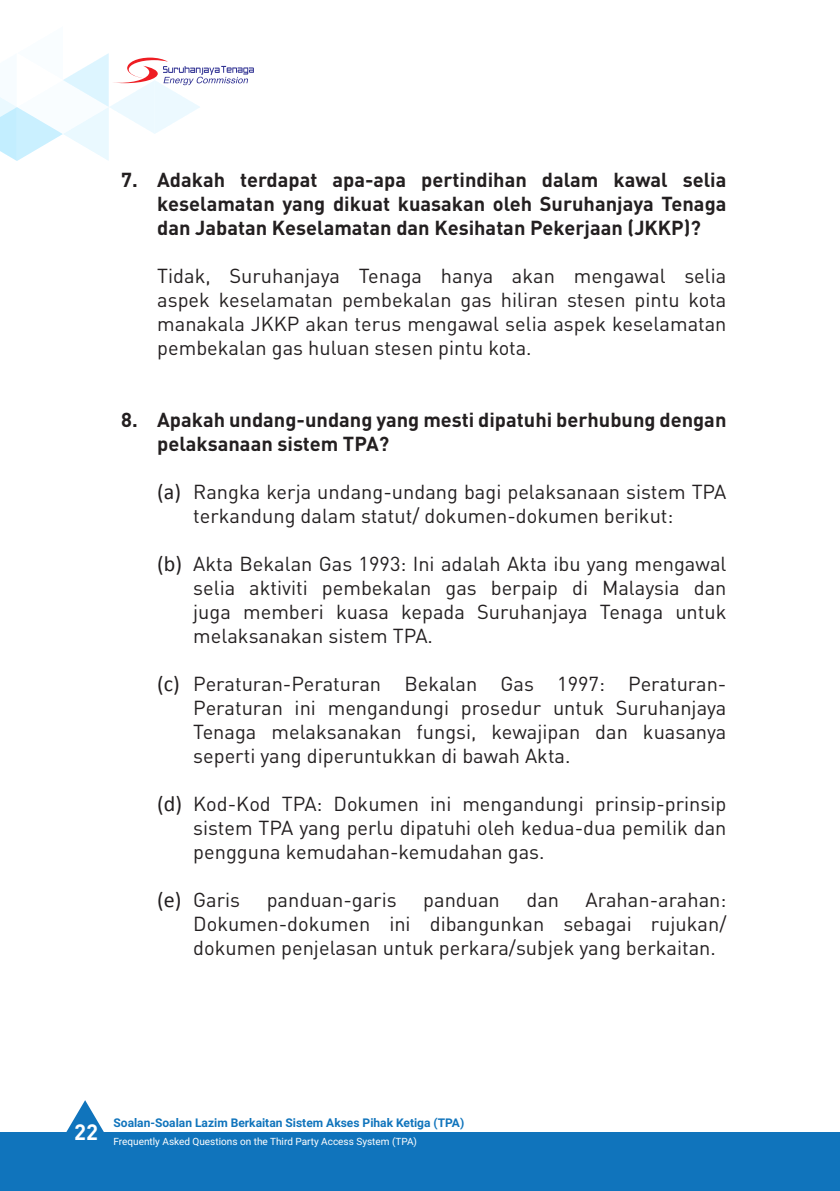
<style>
.page{position:relative;width:840px;height:1191px;background:#fff}
.page>*{position:absolute;margin:0;border:0;box-sizing:border-box;transform-origin:0 0}
.t1{font:20px/24px "DIN";color:#231f20;text-align:justify}
.t2{font:700 20px/24px "DIN";color:#231f20;text-align:justify}
.t3{font:700 12px "Roboto";color:#1074bc}
.t4{font:10px "Roboto";color:#fff}
.s1{font-family:"Calibri";font-size:22px}
</style>
<div class="page">
<svg style="left:66px;top:1100px;width:38px;height:32px"></svg>
<div style="left:0;top:1132px;width:839px;height:59px;background:#1074bc"></div>
<svg style="left:0;top:53px;width:254px;height:108px"></svg>
<p class="t2" style="left:157px;top:167px;width:570px;text-indent:-36px">7. Adakah terdapat apa-apa pertindihan dalam kawal selia keselamatan yang dikuat kuasakan oleh Suruhanjaya Tenaga dan Jabatan Keselamatan dan Kesihatan Pekerjaan (JKKP)?</p>
<p class="t1" style="left:157px;top:263px;width:570px">Tidak, Suruhanjaya Tenaga hanya akan mengawal selia aspek keselamatan pembekalan gas hiliran stesen pintu kota manakala JKKP akan terus mengawal selia aspek keselamatan pembekalan gas huluan stesen pintu kota.</p>
<p class="t2" style="left:157px;top:407px;width:570px;text-indent:-36px">8. Apakah undang-undang yang mesti dipatuhi berhubung dengan pelaksanaan sistem TPA?</p>
<p class="t1" style="left:193px;top:479px;width:534px;text-indent:-36px"><span class="s1">(a)</span> Rangka kerja undang-undang bagi pelaksanaan sistem TPA terkandung dalam statut/ dokumen-dokumen berikut:</p>
<p class="t1" style="left:193px;top:551px;width:534px;text-indent:-36px"><span class="s1">(b)</span> Akta Bekalan Gas 1993: Ini adalah Akta ibu yang mengawal selia aktiviti pembekalan gas berpaip di Malaysia dan juga memberi kuasa kepada Suruhanjaya Tenaga untuk melaksanakan sistem TPA.</p>
<p class="t1" style="left:193px;top:671px;width:534px;text-indent:-36px"><span class="s1">(c)</span> Peraturan-Peraturan Bekalan Gas 1997: Peraturan-Peraturan ini mengandungi prosedur untuk Suruhanjaya Tenaga melaksanakan fungsi, kewajipan dan kuasanya seperti yang diperuntukkan di bawah Akta.</p>
<p class="t1" style="left:193px;top:791px;width:534px;text-indent:-36px"><span class="s1">(d)</span> Kod-Kod TPA: Dokumen ini mengandungi prinsip-prinsip sistem TPA yang perlu dipatuhi oleh kedua-dua pemilik dan pengguna kemudahan-kemudahan gas.</p>
<p class="t1" style="left:157px;top:887px;width:84px"><span class="s1">(e)</span> Garis</p>
<p class="t1" style="left:266px;top:887px;width:131px">panduan-garis</p>
<p class="t1" style="left:423px;top:887px;width:78px">panduan</p>
<p class="t1" style="left:526px;top:887px;width:34px">dan</p>
<p class="t1" style="left:193px;top:887px;width:534px;text-indent:392px">Arahan-arahan:<br>Dokumen-dokumen ini dibangunkan sebagai rujukan/ dokumen penjelasan untuk perkara/subjek yang berkaitan.</p>
<p class="t3" style="left:113px;top:1114px;width:352px">Soalan-Soalan Lazim Berkaitan Sistem Akses Pihak Ketiga (TPA)</p>
<p class="t4" style="left:74px;top:1134px;width:344px"><sup>22</sup> Frequently Asked Questions on the Third Party Access System (TPA)</p>
</div>
